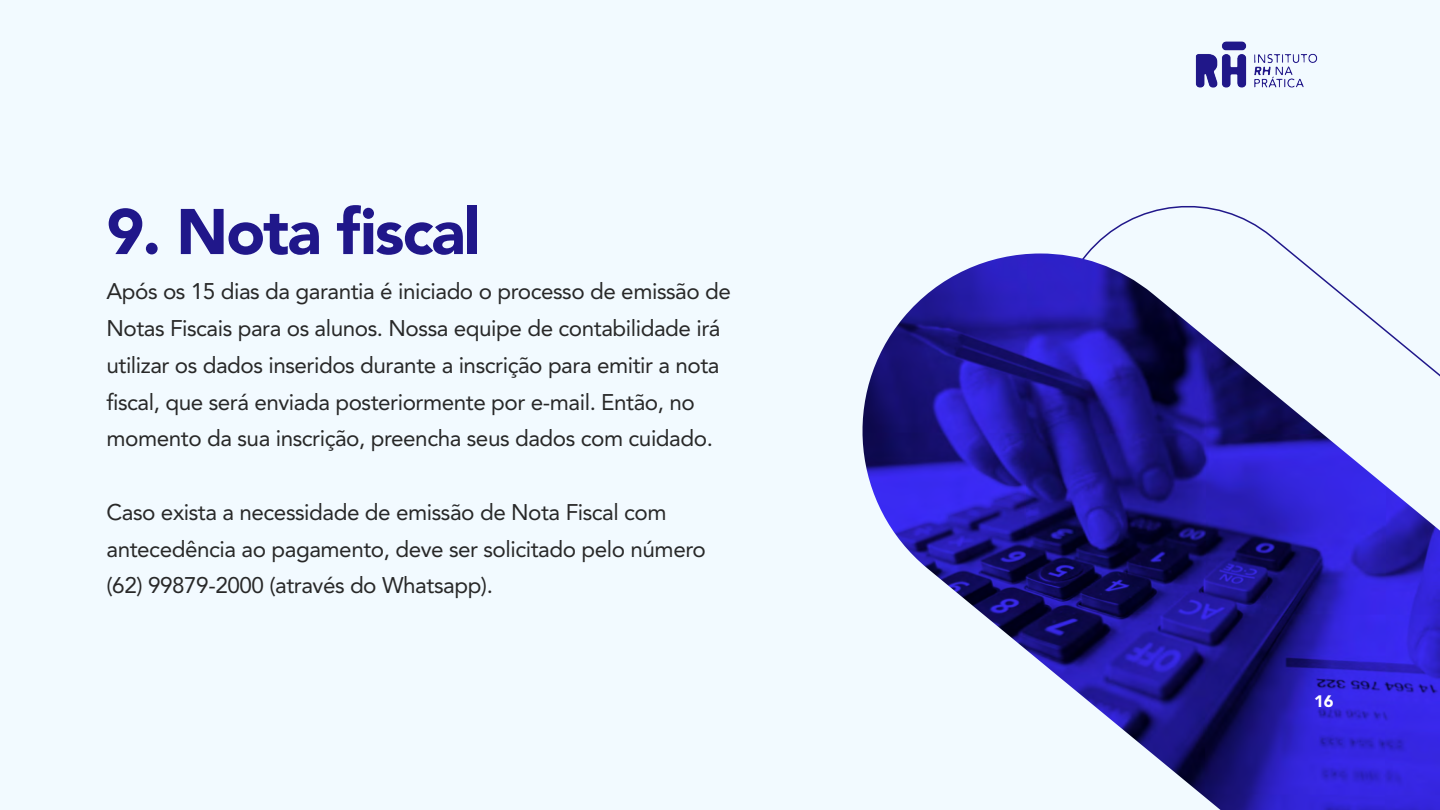
<style>
.page{position:relative;width:1440px;height:810px;background:#f2faff}
.page>*{position:absolute;margin:0;border:0;box-sizing:border-box;transform-origin:0 0}
.t1{font:900 63.75px "Avenir LT Std";letter-spacing:-.03em;color:#20178a}
.t2{font:22.5px/36.8px "Avenir LT Std";letter-spacing:-.02em;color:#282828}
.t3{font:900 16.5px "Avenir LT Std";color:#fff}
</style>
<div class="page">
<img style="left:1195px;top:41px;width:123px;height:47px">
<img style="left:862px;top:254px;width:578px;height:556px">
<h1 class="t1" style="left:106px;top:193px;width:375px">9. Nota fiscal</h1>
<p class="t2" style="left:106px;top:273px;width:626px">Após os 15 dias da garantia é iniciado o processo de emissão de Notas Fiscais para os alunos. Nossa equipe de contabilidade irá utilizar os dados inseridos durante a inscrição para emitir a nota fiscal, que será enviada posteriormente por e-mail. Então, no momento da sua inscrição, preencha seus dados com cuidado.</p>
<p class="t2" style="left:106px;top:494px;width:601px">Caso exista a necessidade de emissão de Nota Fiscal com antecedência ao pagamento, deve ser solicitado pelo número (62) 99879-2000 (através do Whatsapp).</p>
<p class="t3" style="left:1314px;top:691px;width:21px">16</p>
</div>
